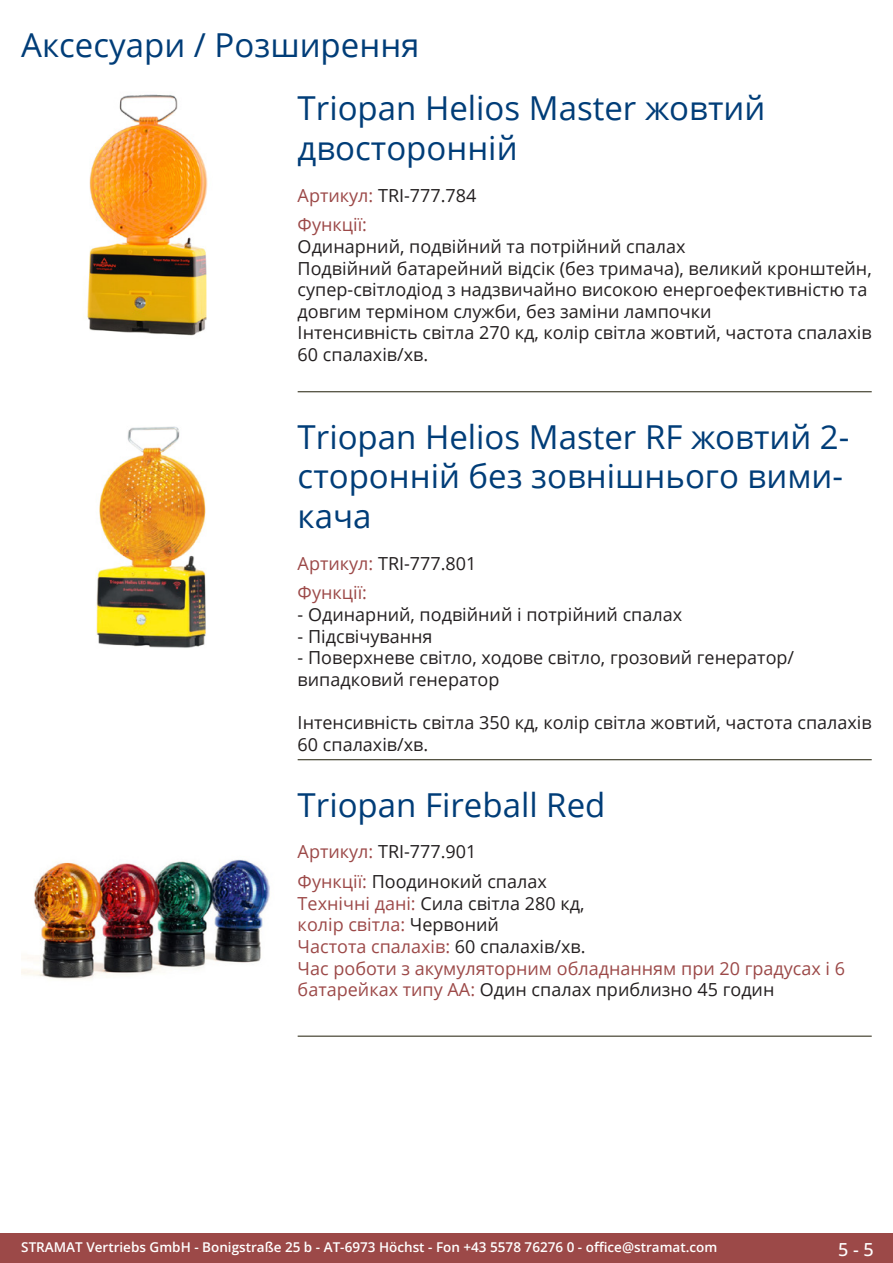
<style>
.page{position:relative;width:893px;height:1263px;background:#fff}
.page>*{position:absolute;margin:0;border:0;box-sizing:border-box;transform-origin:0 0}
.Produkttitel{font:33px/39.6px "Open Sans";color:#003d78}
.RastTitel{font:33px "Open Sans";color:#003d78}
.Beschreibung_Text{font:18px/21.6px "Open Sans";color:#231f20}
.Beschreibung_Text-2{font:18px/21.6px "Open Sans";color:#9c4948}
.TechDaten_Überschrif{font:18px "Open Sans";color:#231f20}
.t1{font:500 18px "Open Sans";color:#fff}
.t2{font:600 13.5px "Open Sans";color:#fff}
.s1{color:#9c4948}
.s2{color:#231f20}
</style>
<div class="page">
<div style="left:0;top:1233px;width:893px;height:30px;background:#9c4948"></div>
<hr style="left:298px;top:391px;width:574px;height:1px;background:#201d08">
<hr style="left:298px;top:759px;width:574px;height:1px;background:#201d08">
<hr style="left:298px;top:1036px;width:574px;height:1px;background:#201d08">
<img style="left:87px;top:94px;width:121px;height:242px">
<img style="left:96px;top:426px;width:110px;height:222px">
<img style="left:21px;top:859px;width:249px;height:121px">
<p class="RastTitel" style="left:21px;top:22px;width:400px">Аксесуари / Розширення</p>
<p class="Produkttitel" style="left:298px;top:88px;width:469px">Triopan Helios Master жовтий двосторонній</p>
<p class="TechDaten_Überschrif" style="left:298px;top:183px;width:180px"><span class="s1">Артикул:</span> TRI-777.784</p>
<p class="Beschreibung_Text" style="left:298px;top:214px;width:576px"><span class="s1">Функції:<br></span>Одинарний, подвійний та потрійний спалах<br>Подвійний батарейний відсік (без тримача), великий кронштейн, супер-світлодіод з надзвичайно високою енергоефективністю та довгим терміном служби, без заміни лампочки<br>Інтенсивність світла 270 кд, колір світла жовтий, частота спалахів 60 спалахів/хв.</p>
<p class="Produkttitel" style="left:298px;top:416px;width:553px">Triopan Helios Master RF жовтий 2- сторонній без зовнішнього вими&shy;кача</p>
<p class="TechDaten_Überschrif" style="left:298px;top:551px;width:180px"><span class="s1">Артикул:</span> TRI-777.801</p>
<p class="Beschreibung_Text-2" style="left:298px;top:581px;width:71px">Функції:</p>
<p class="Beschreibung_Text" style="left:298px;top:603px;width:386px">- Одинарний, подвійний і потрійний спалах</p>
<p class="Beschreibung_Text" style="left:298px;top:625px;width:136px">- Підсвічування</p>
<p class="Beschreibung_Text" style="left:298px;top:646px;width:498px">- Поверхневе світло, ходове світло, грозовий генератор/ випадковий генератор</p>
<p class="Beschreibung_Text" style="left:298px;top:711px;width:576px">Інтенсивність світла 350 кд, колір світла жовтий, частота спалахів<br>60 спалахів/хв.</p>
<p class="Produkttitel" style="left:298px;top:784px;width:309px">Triopan Fireball Red</p>
<p class="TechDaten_Überschrif" style="left:298px;top:839px;width:180px"><span class="s1">Артикул:</span> TRI-777.901</p>
<p class="Beschreibung_Text-2" style="left:298px;top:870px;width:549px">Функції: <span class="s2">Поодинокий спалах<br></span>Технічні дані: <span class="s2">Сила світла 280 кд,<br></span>колір світла: <span class="s2">Червоний<br></span>Частота спалахів: <span class="s2">60 спалахів/хв.<br></span>Час роботи з акумуляторним обладнанням при 20 градусах і 6 батарейках типу АА: <span class="s2">Один спалах приблизно 45 годин</span></p>
<p class="t2" style="left:21px;top:1238px;width:698px">STRAMAT Vertriebs GmbH - Bonigstraße 25 b - AT-6973 Höchst - Fon +43 5578 76276 0 - office@stramat.com</p>
<p class="t1" style="left:838px;top:1237px;width:37px">5 - 5</p>
</div>
